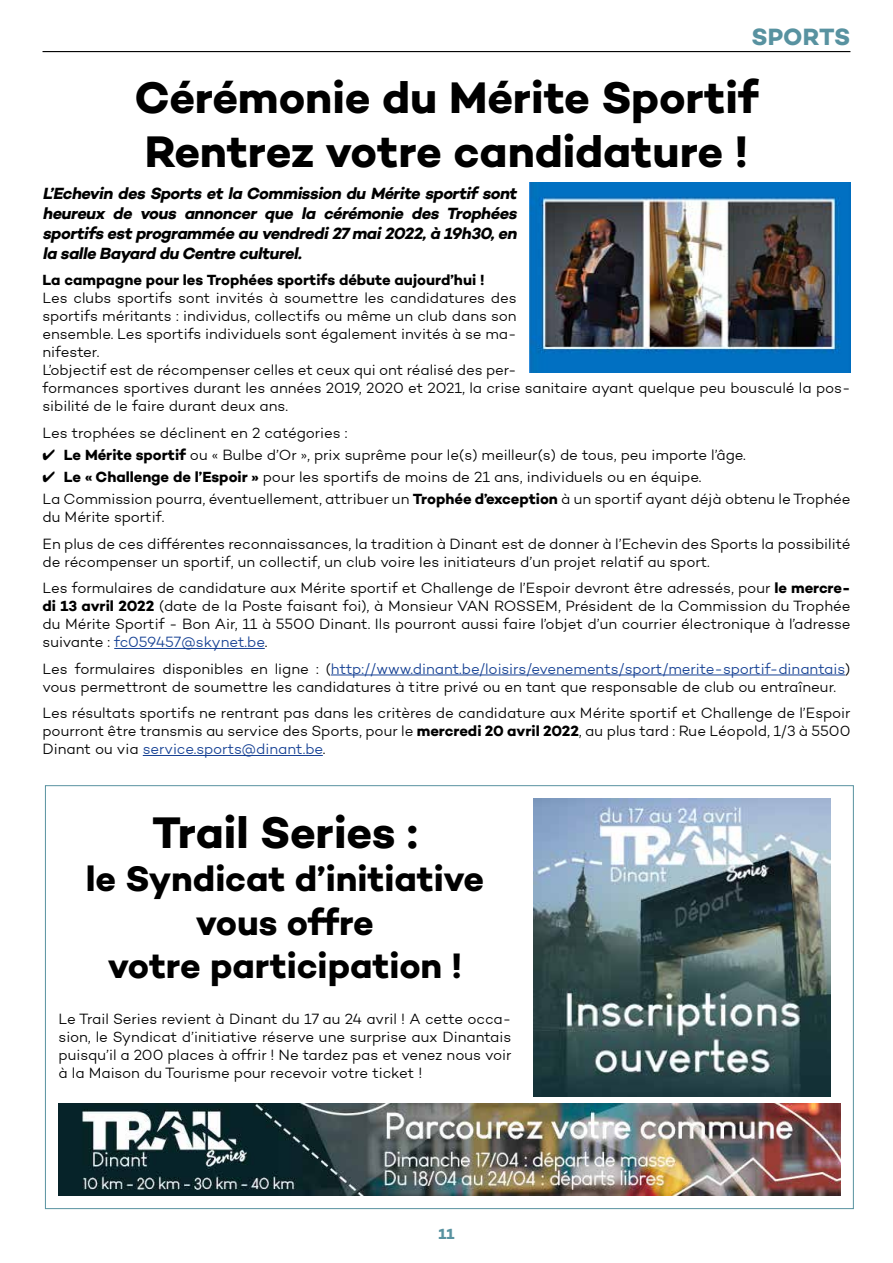
<style>
.page{position:relative;width:893px;height:1263px;background:#fff}
.page>*{position:absolute;margin:0;border:0;box-sizing:border-box;transform-origin:0 0}
.t1{font:700 45px/54px "Campton";letter-spacing:-.005em;color:#000}
.t2{font:700 36px/43.2px "Campton";color:#000;text-align:center}
.t3{font:700 24px "Campton";letter-spacing:.005em;color:#5892a0}
.t4{font:italic 700 16.5px/19.8px "Campton";color:#000;text-align:justify}
.t5{font:300 15px/18px "Campton";letter-spacing:-.005em;color:#000}
.t6{font:700 15px "Campton";color:#000}
.t7{font:700 15px "Campton";color:#5892a0}
.s1{font-weight:700}
.s2{color:#164194}
</style>
<div class="page">
<hr style="left:43px;top:51px;width:807px;height:1px;background:#000">
<hr style="left:114px;top:648px;width:151px;height:1px;background:#164194">
<hr style="left:331px;top:675px;width:514px;height:1px;background:#164194">
<hr style="left:143px;top:755px;width:180px;height:1px;background:#164194">
<img style="left:529px;top:183px;width:321px;height:189px">
<img style="left:59px;top:1104px;width:781px;height:91px">
<img style="left:533px;top:799px;width:298px;height:297px">
<h3 class="t3" style="left:751px;top:21px;width:100px">SPORTS</h3>
<h1 class="t1" style="left:134px;top:70px;width:625px">Cérémonie du Mérite Sportif<br>Rentrez votre candidature !</h1>
<p class="t4" style="left:43px;top:183px;width:479px">L’Echevin des Sports et la Commission du Mérite sportif sont heureux de vous annoncer que la cérémonie des Trophées sportifs estprogrammée au vendredi27mai2022,à 19h30,en la salle Bayard du Centre culturel.</p>
<p class="t6" style="left:43px;top:270px;width:444px">La campagne pour les Trophées sportifs débute aujourd’hui !</p>
<p class="t5" style="left:43px;top:289px;width:809px">Les clubs sportifs sont invités à soumettre les candidatures des<br>sportifs méritants : individus, collectifs ou même un club dans son<br>ensemble. Les sportifs individuels sont également invités à se ma-<br>nifester.<br>L’objectif est de récompenser celles et ceux qui ont réalisé des per-<br>formances sportives durant les années 2019, 2020 et 2021, la crise sanitaire ayant quelque peu bousculé la pos&shy;sibilité de le faire durant deux ans.</p>
<p class="t5" style="left:43px;top:423px;width:306px">Les trophées se déclinent en 2 catégories :</p>
<p class="t5" style="left:43px;top:445px;width:705px">✔ <span class="s1">Le Mérite sportif</span> ou « Bulbe d’Or », prix suprême pour le(s) meilleur(s) de tous, peu importe l’âge.</p>
<p class="t5" style="left:43px;top:466px;width:809px;line-height:22.2px">✔ <span class="s1">Le « Challenge de l’Espoir »</span> pour les sportifs de moins de 21 ans, individuels ou en équipe.<br>La Commission pourra, éventuellement, attribuer un <span class="s1">Trophée d’exception</span> à un sportif ayant déjà obtenu le Trophée</p>
<p class="t5" style="left:43px;top:504px;width:809px;line-height:26.5px">du Mérite sportif.<br>En plus de ces différentes reconnaissances, la tradition à Dinant est de donner à l’Echevin des Sports la possibilité</p>
<p class="t5" style="left:43px;top:548px;width:809px;line-height:26.5px">de récompenser un sportif, un collectif, un club voire les initiateurs d’un projet relatif au sport.<br>Les formulaires de candidature aux Mérite sportif et Challenge de l’Espoir devront être adressés, pour <span class="s1">le mercre-</span></p>
<p class="t5" style="left:43px;top:597px;width:809px;text-align:justify"><span class="s1">di 13 avril 2022</span> (date de la Poste faisant foi), à Monsieur VAN ROSSEM, Président de la Commission du Trophée du Mérite Sportif - Bon Air, 11 à 5500 Dinant. Ils pourront aussi faire l’objet d’un courrier électronique à l’adresse suivante : <span class="s2">fc059457@skynet.be</span>.</p>
<p class="t5" style="left:43px;top:659px;width:809px">Les formulaires disponibles en ligne : (<span class="s2">http://www.dinant.be/loisirs/evenements/sport/merite-sportif-dinantais</span>) vous permettront de soumettre les candidatures à titre privé ou en tant que responsable de club ou entraîneur.</p>
<p class="t5" style="left:43px;top:704px;width:809px;text-align:justify">Les résultats sportifs ne rentrant pas dans les critères de candidature aux Mérite sportif et Challenge de l’Espoir pourront être transmis au service des Sports, pour le <span class="s1">mercredi 20 avril 2022</span>, au plus tard : Rue Léopold, 1/3 à 5500<br>Dinant ou via <span class="s2">service.sports@dinant.be</span>.</p>
<h1 class="t1" style="left:152px;top:805px;width:267px">Trail Series :</h1>
<h2 class="t2" style="left:86px;top:857px;width:400px">le Syndicat d’initiative vous offre<br>votre participation !</h2>
<p class="t5" style="left:59px;top:1010px;width:454px;text-align:justify">Le Trail Series revient à Dinant du 17 au 24 avril ! A cette occa&shy;sion, le Syndicat d’initiative réserve une surprise aux Dinantais puisqu’il a 200 places à offrir ! Ne tardez pas et venez nous voir à la Maison du Tourisme pour recevoir votre ticket !</p>
<p class="t7" style="left:438px;top:1224px;width:17px">11</p>
</div>
